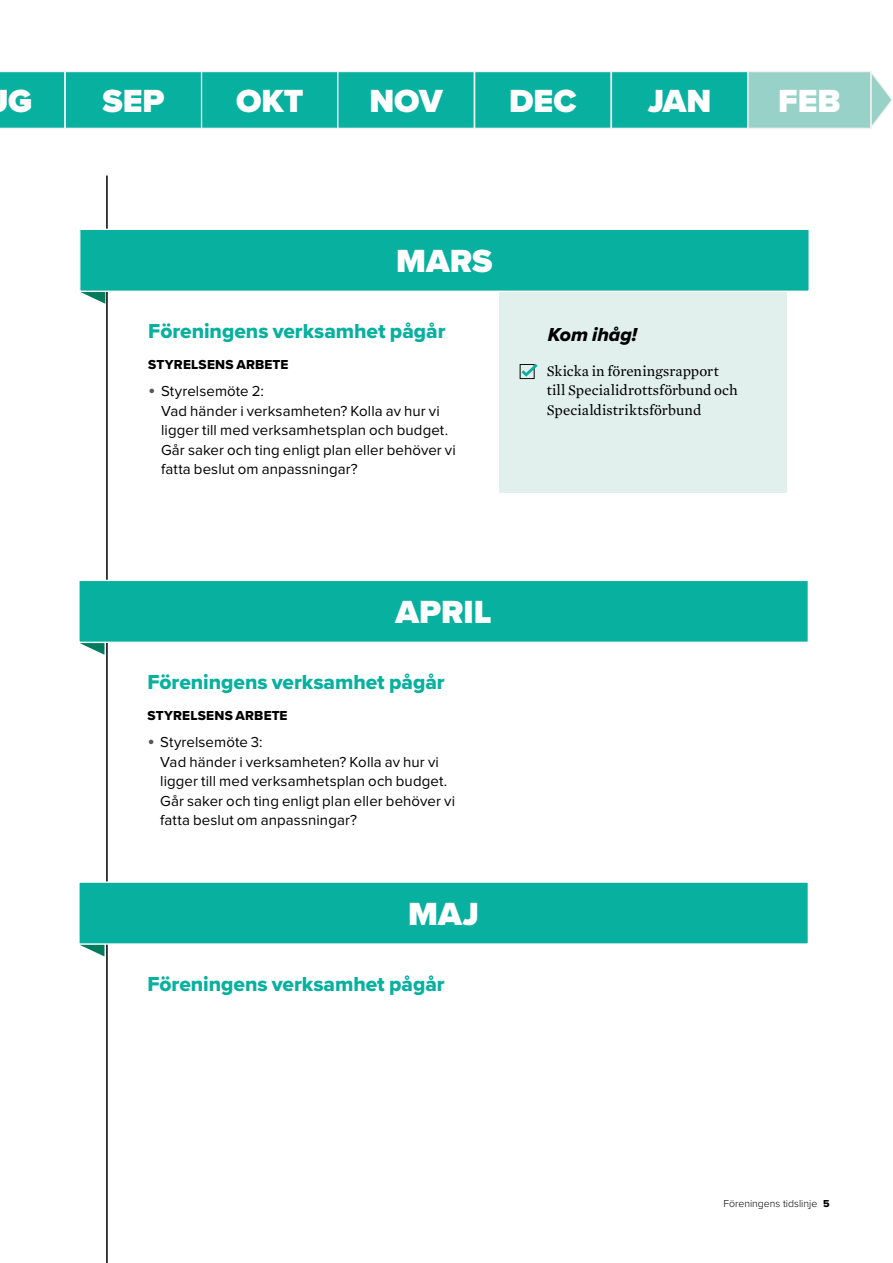
<style>
.page{position:relative;width:893px;height:1263px;background:#fff}
.page>*{position:absolute;margin:0;border:0;box-sizing:border-box;transform-origin:0 0}
.t1{font:900 33.15px "Proxima Nova";color:#fff}
.t2{font:21px "Proxima Nova Extrabld";color:#08b0a0}
.t3{font:19.5px "Proxima Nova Extrabld It";color:#000}
.t4{font:15px/19.5px "Proxima Nova";letter-spacing:.005em;color:#000}
.t5{font:15px/19.5px "Mercury Text G2";letter-spacing:.005em;color:#000}
.t6{font:13.5px "Proxima Nova Extrabld";letter-spacing:.015em;color:#000}
.t7{font:300 10.5px "Proxima Nova";color:#000}
.s1{font-size:21px;color:#575756}
.s2{font-family:"Proxima Nova Extrabld";font-weight:400}
</style>
<div class="page">
<hr style="left:106px;top:176px;width:2px;height:1087px;background:#000">
<div style="left:79px;top:882px;width:729px;height:62px;background:#08b0a0"></div>
<div style="left:78px;top:881px;width:731px;height:64px;border:1px solid #fff"></div>
<svg style="left:80px;top:945px;width:24px;height:11px"></svg>
<div style="left:499px;top:292px;width:287px;height:200px;background:#e1f0ed"></div>
<div style="left:80px;top:229px;width:729px;height:62px;background:#08b0a0"></div>
<div style="left:79px;top:229px;width:731px;height:63px;border:1px solid #fff"></div>
<svg style="left:80px;top:292px;width:25px;height:12px"></svg>
<div style="left:79px;top:580px;width:729px;height:62px;background:#08b0a0"></div>
<div style="left:78px;top:580px;width:731px;height:63px;border:1px solid #fff"></div>
<svg style="left:80px;top:643px;width:24px;height:12px"></svg>
<svg style="left:0;top:71px;width:65px;height:58px;background:#15b3a4"></svg>
<div style="left:65px;top:72px;width:137px;height:56px;background:#08b0a0"></div>
<div style="left:65px;top:71px;width:137px;height:58px;border:1px solid #f2f1f1"></div>
<div style="left:202px;top:72px;width:136px;height:56px;background:#08b0a0"></div>
<div style="left:201px;top:71px;width:138px;height:58px;border:1px solid #f2f1f1"></div>
<div style="left:338px;top:72px;width:136px;height:56px;background:#08b0a0"></div>
<div style="left:337px;top:71px;width:138px;height:58px;border:1px solid #f2f1f1"></div>
<div style="left:475px;top:72px;width:136px;height:56px;background:#08b0a0"></div>
<div style="left:474px;top:71px;width:138px;height:58px;border:1px solid #f2f1f1"></div>
<div style="left:748px;top:72px;width:123px;height:56px;background:#98d1c7"></div>
<div style="left:747px;top:71px;width:124px;height:58px;border:1px solid #f2f1f1"></div>
<svg style="left:870px;top:71px;width:23px;height:58px"></svg>
<div style="left:611px;top:72px;width:137px;height:56px;background:#08b0a0"></div>
<div style="left:611px;top:71px;width:137px;height:58px;border:1px solid #f2f1f1"></div>
<svg style="left:521px;top:364px;width:17px;height:13px"></svg>
<h1 class="t1" style="left:8px;top:76px;width:26px">G</h1>
<h1 class="t1" style="left:102px;top:76px;width:64px">SEP</h1>
<h1 class="t1" style="left:236px;top:76px;width:69px">OKT</h1>
<h1 class="t1" style="left:369px;top:76px;width:75px">NOV</h1>
<h1 class="t1" style="left:509px;top:76px;width:69px">DEC</h1>
<h1 class="t1" style="left:648px;top:76px;width:65px">JAN</h1>
<h1 class="t1" style="left:778px;top:76px;width:64px">FEB</h1>
<h1 class="t1" style="left:396px;top:236px;width:98px">MARS</h1>
<h2 class="t2" style="left:148px;top:315px;width:299px">Föreningens verksamhet pågår</h2>
<p class="t6" style="left:148px;top:354px;width:142px">STYRELSENS ARBETE</p>
<p class="t4" style="left:161px;top:382px;width:296px;text-indent:-13px"><span class="s1">•</span> Styrelsemöte 2:<br>Vad händer i verksamheten? Kolla av hur vi ligger till med verksamhetsplan och budget.<br>Går saker och ting enligt plan eller behöver vi fatta beslut om anpassningar?</p>
<h1 class="t1" style="left:395px;top:587px;width:98px">APRIL</h1>
<h2 class="t2" style="left:147px;top:666px;width:299px">Föreningens verksamhet pågår</h2>
<p class="t6" style="left:147px;top:705px;width:142px">STYRELSENS ARBETE</p>
<p class="t4" style="left:160px;top:733px;width:296px;text-indent:-13px"><span class="s1">•</span> Styrelsemöte 3:<br>Vad händer i verksamheten? Kolla av hur vi ligger till med verksamhetsplan och budget.<br>Går saker och ting enligt plan eller behöver vi fatta beslut om anpassningar?</p>
<h1 class="t1" style="left:408px;top:889px;width:73px">MAJ</h1>
<h2 class="t2" style="left:147px;top:968px;width:299px">Föreningens verksamhet pågår</h2>
<h3 class="t3" style="left:548px;top:320px;width:91px">Kom ihåg!</h3>
<p class="t5" style="left:547px;top:361px;width:193px">Skicka in föreningsrapport till Specialidrottsförbund och<br>Specialdistriktsförbund</p>
<p class="t7" style="left:723px;top:1197px;width:108px">Föreningens tidslinje <span class="s2">5</span></p>
</div>
